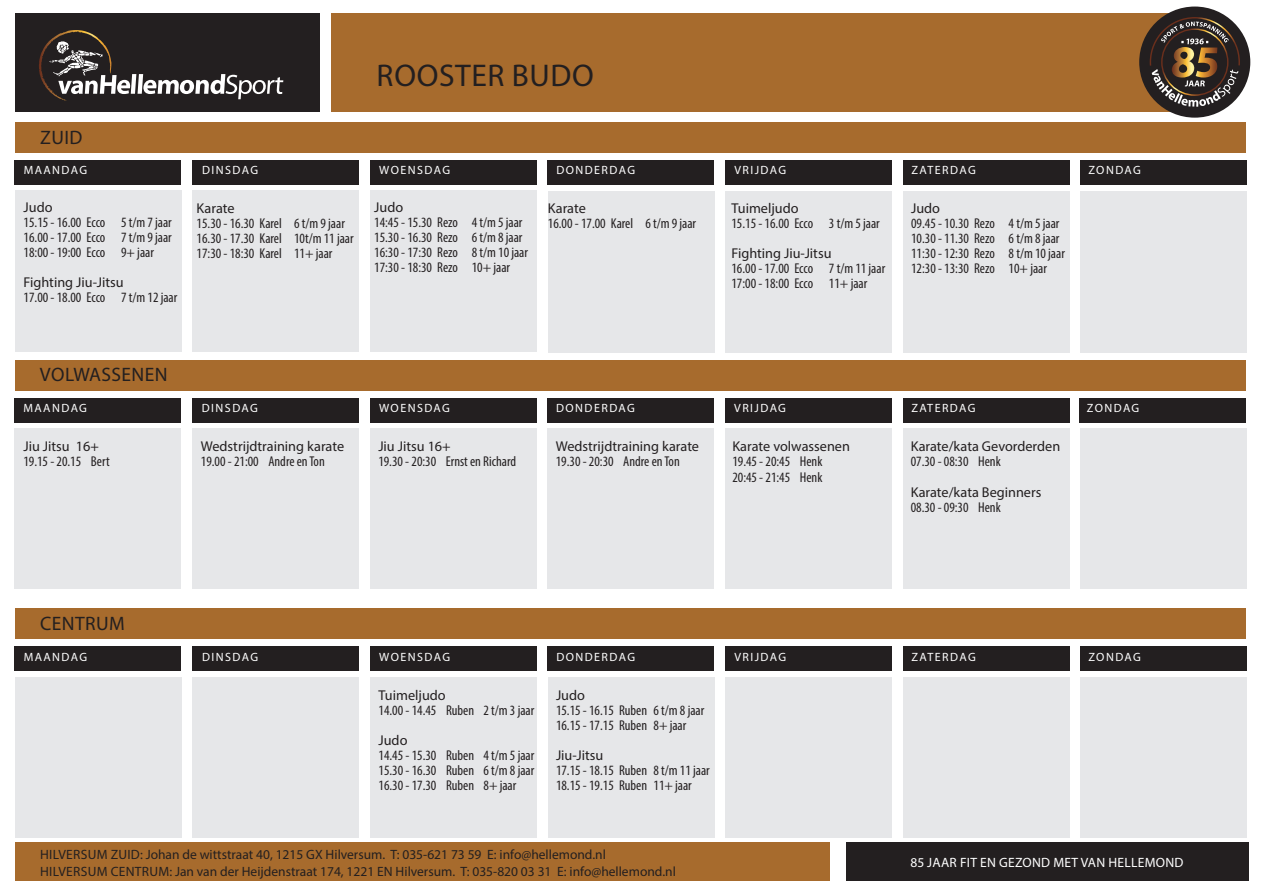
<style>
.page{position:relative;width:1263px;height:893px;background:#fff}
.page>*{position:absolute;margin:0;border:0;box-sizing:border-box;transform-origin:0 0}
.t1{font:31.5px "Myriad Pro";letter-spacing:.02em;color:#231f20}
.t2{font:19.5px "Myriad Pro";letter-spacing:.02em;color:#231f20}
.t3{font:condensed 14.25px/15px "Myriad Pro";color:#231f20}
.t4{font:14.25px "Myriad Pro";color:#231f20}
.t5{font:13.5px "Myriad Pro";color:#231f20}
.t6{font:13.5px "Myriad Pro";letter-spacing:.02em;color:#fff}
.t7{font:12px "Myriad Pro";letter-spacing:.12em;color:#fff}
.s1{font-stretch:normal}
</style>
<div class="page">
<div style="left:15px;top:160px;width:166px;height:25px;background:#231f20"></div>
<div style="left:15px;top:647px;width:166px;height:24px;background:#231f20"></div>
<div style="left:15px;top:191px;width:166px;height:161px;background:#e6e7e9"></div>
<div style="left:15px;top:677px;width:166px;height:160px;background:#e6e7e9"></div>
<div style="left:192px;top:160px;width:167px;height:25px;background:#231f20"></div>
<div style="left:192px;top:647px;width:167px;height:24px;background:#231f20"></div>
<div style="left:193px;top:191px;width:166px;height:161px;background:#e6e7e9"></div>
<div style="left:193px;top:677px;width:166px;height:160px;background:#e6e7e9"></div>
<div style="left:370px;top:160px;width:166px;height:25px;background:#231f20"></div>
<div style="left:370px;top:647px;width:166px;height:24px;background:#231f20"></div>
<div style="left:370px;top:191px;width:166px;height:161px;background:#e6e7e9"></div>
<div style="left:370px;top:677px;width:166px;height:161px;background:#e6e7e9"></div>
<div style="left:548px;top:160px;width:166px;height:25px;background:#231f20"></div>
<div style="left:548px;top:647px;width:166px;height:24px;background:#231f20"></div>
<div style="left:548px;top:191px;width:166px;height:161px;background:#e6e7e9"></div>
<div style="left:548px;top:677px;width:166px;height:161px;background:#e6e7e9"></div>
<div style="left:725px;top:160px;width:167px;height:25px;background:#231f20"></div>
<div style="left:725px;top:647px;width:167px;height:24px;background:#231f20"></div>
<div style="left:725px;top:191px;width:167px;height:161px;background:#e6e7e9"></div>
<div style="left:725px;top:677px;width:167px;height:161px;background:#e6e7e9"></div>
<div style="left:903px;top:160px;width:166px;height:25px;background:#231f20"></div>
<div style="left:903px;top:647px;width:166px;height:24px;background:#231f20"></div>
<div style="left:1080px;top:160px;width:166px;height:25px;background:#231f20"></div>
<div style="left:1080px;top:647px;width:166px;height:24px;background:#231f20"></div>
<div style="left:903px;top:191px;width:166px;height:161px;background:#e6e7e9"></div>
<div style="left:903px;top:677px;width:166px;height:161px;background:#e6e7e9"></div>
<div style="left:1080px;top:191px;width:166px;height:162px;background:#e6e7e9"></div>
<div style="left:1080px;top:677px;width:166px;height:161px;background:#e6e7e9"></div>
<div style="left:15px;top:13px;width:305px;height:98px;background:#231f20"></div>
<div style="left:846px;top:842px;width:402px;height:39px;background:#231f20"></div>
<div style="left:15px;top:842px;width:815px;height:38px;background:#a76b2d"></div>
<div style="left:15px;top:122px;width:1231px;height:31px;background:#a76b2d"></div>
<div style="left:15px;top:608px;width:1231px;height:31px;background:#a76b2d"></div>
<svg style="left:39px;top:31px;width:244px;height:68px"></svg>
<div style="left:332px;top:13px;width:868px;height:98px;background:#a76b2d"></div>
<div style="left:1139px;top:7px;width:111px;height:111px;background:#231f20;border-radius:50%"></div>
<svg style="left:1150px;top:17px;width:90px;height:90px"></svg>
<div style="left:15px;top:398px;width:166px;height:24px;background:#231f20"></div>
<div style="left:15px;top:429px;width:166px;height:160px;background:#e6e7e9"></div>
<div style="left:192px;top:398px;width:167px;height:24px;background:#231f20"></div>
<div style="left:192px;top:429px;width:167px;height:160px;background:#e6e7e9"></div>
<div style="left:370px;top:398px;width:166px;height:24px;background:#231f20"></div>
<div style="left:370px;top:429px;width:166px;height:160px;background:#e6e7e9"></div>
<div style="left:548px;top:398px;width:166px;height:24px;background:#231f20"></div>
<div style="left:548px;top:429px;width:166px;height:160px;background:#e6e7e9"></div>
<div style="left:725px;top:398px;width:166px;height:24px;background:#231f20"></div>
<div style="left:725px;top:429px;width:167px;height:160px;background:#e6e7e9"></div>
<div style="left:903px;top:398px;width:166px;height:24px;background:#231f20"></div>
<div style="left:1080px;top:398px;width:166px;height:24px;background:#231f20"></div>
<div style="left:903px;top:429px;width:166px;height:160px;background:#e6e7e9"></div>
<div style="left:1080px;top:429px;width:166px;height:160px;background:#e6e7e9"></div>
<div style="left:15px;top:360px;width:1231px;height:30px;background:#a76b2d"></div>
<p class="t2" style="left:40px;top:125px;width:44px">ZUID</p>
<p class="t7" style="left:24px;top:163px;width:65px">MAANDAG</p>
<p class="t4" style="left:24px;top:198px;width:30px">Judo</p>
<p class="t3" style="left:24px;top:215px;width:150px">15.15 - 16.00 Ecco 5 t/m 7 jaar</p>
<p class="t3" style="left:24px;top:230px;width:150px">16.00 - 17.00 Ecco 7 t/m 9 jaar<br>18:00 - 19:00 Ecco 9+ jaar</p>
<p class="t4" style="left:24px;top:273px;width:102px">Fighting Jiu-Jitsu</p>
<p class="t3" style="left:24px;top:290px;width:155px">17.00 - 18.00 Ecco 7 t/m 12 jaar</p>
<p class="t7" style="left:202px;top:163px;width:58px">DINSDAG</p>
<p class="t4" style="left:197px;top:199px;width:39px">Karate</p>
<p class="t3" style="left:197px;top:215px;width:150px">15.30 - 16.30 Karel 6 t/m 9 jaar</p>
<p class="t3" style="left:197px;top:230px;width:158px">16.30 - 17.30 Karel 10t/m 11 jaar<br>17:30 - 18:30 Karel 11+ jaar</p>
<p class="t1" style="left:377px;top:56px;width:219px">ROOSTER BUDO</p>
<p class="t7" style="left:379px;top:163px;width:72px">WOENSDAG</p>
<p class="t7" style="left:556px;top:163px;width:80px">DONDERDAG</p>
<p class="t7" style="left:734px;top:163px;width:53px">VRIJDAG</p>
<p class="t4" style="left:374px;top:198px;width:30px">Judo</p>
<p class="t3" style="left:374px;top:215px;width:150px">14:45 - 15.30 Rezo 4 t/m 5 jaar</p>
<p class="t3" style="left:374px;top:230px;width:155px">15.30 - 16.30 Rezo 6 t/m 8 jaar<br>16:30 - 17:30 Rezo 8 t/m 10 jaar<br>17:30 - 18:30 Rezo 10+ jaar</p>
<p class="t3" style="left:548px;top:200px;width:150px"><span class="s1">Karate<br></span>16.00 - 17.00 Karel 6 t/m 9 jaar</p>
<p class="t4" style="left:731px;top:199px;width:69px">Tuimeljudo</p>
<p class="t3" style="left:731px;top:215px;width:150px">15.15 - 16.00 Ecco 3 t/m 5 jaar</p>
<p class="t4" style="left:731px;top:244px;width:102px">Fighting Jiu-Jitsu</p>
<p class="t3" style="left:731px;top:260px;width:155px">16.00 - 17.00 Ecco 7 t/m 11 jaar<br>17:00 - 18:00 Ecco 11+ jaar</p>
<p class="t2" style="left:40px;top:363px;width:129px">VOLWASSENEN</p>
<p class="t7" style="left:911px;top:163px;width:66px">ZATERDAG</p>
<p class="t4" style="left:911px;top:199px;width:30px">Judo</p>
<p class="t3" style="left:911px;top:215px;width:150px">09.45 - 10.30 Rezo 4 t/m 5 jaar</p>
<p class="t3" style="left:911px;top:230px;width:155px">10.30 - 11.30 Rezo 6 t/m 8 jaar<br>11:30 - 12:30 Rezo 8 t/m 10 jaar</p>
<p class="t3" style="left:911px;top:260px;width:137px">12:30 - 13:30 Rezo 10+ jaar</p>
<p class="t7" style="left:1088px;top:163px;width:54px">ZONDAG</p>
<p class="t7" style="left:24px;top:401px;width:65px">MAANDAG</p>
<p class="t7" style="left:202px;top:401px;width:58px">DINSDAG</p>
<p class="t7" style="left:379px;top:401px;width:72px">WOENSDAG</p>
<p class="t7" style="left:556px;top:401px;width:80px">DONDERDAG</p>
<p class="t7" style="left:734px;top:401px;width:53px">VRIJDAG</p>
<p class="t7" style="left:911px;top:401px;width:66px">ZATERDAG</p>
<p class="t7" style="left:1087px;top:401px;width:54px">ZONDAG</p>
<p class="t4" style="left:23px;top:438px;width:77px">Jiu Jitsu 16+</p>
<p class="t3" style="left:23px;top:454px;width:88px">19.15 - 20.15 Bert</p>
<p class="t4" style="left:201px;top:438px;width:145px">Wedstrijdtraining karate</p>
<p class="t3" style="left:201px;top:454px;width:125px">19.00 - 21:00 Andre en Ton</p>
<p class="t4" style="left:378px;top:438px;width:74px">Jiu Jitsu 16+</p>
<p class="t3" style="left:378px;top:454px;width:139px">19.30 - 20:30 Ernst en Richard</p>
<p class="t4" style="left:556px;top:438px;width:145px">Wedstrijdtraining karate</p>
<p class="t3" style="left:556px;top:454px;width:125px">19.30 - 20:30 Andre en Ton</p>
<p class="t4" style="left:732px;top:438px;width:119px">Karate volwassenen</p>
<p class="t3" style="left:732px;top:454px;width:92px">19.45 - 20:45 Henk<br>20:45 - 21:45 Henk</p>
<p class="t2" style="left:40px;top:611px;width:86px">CENTRUM</p>
<p class="t7" style="left:24px;top:649px;width:65px">MAANDAG</p>
<p class="t7" style="left:202px;top:649px;width:58px">DINSDAG</p>
<p class="t7" style="left:379px;top:649px;width:72px">WOENSDAG</p>
<p class="t4" style="left:378px;top:686px;width:69px">Tuimeljudo</p>
<p class="t3" style="left:378px;top:703px;width:157px">14.00 - 14.45 Ruben 2 t/m 3 jaar</p>
<p class="t4" style="left:378px;top:731px;width:30px">Judo</p>
<p class="t3" style="left:378px;top:748px;width:157px">14.45 - 15.30 Ruben 4 t/m 5 jaar</p>
<p class="t3" style="left:378px;top:763px;width:157px">15.30 - 16.30 Ruben 6 t/m 8 jaar</p>
<p class="t3" style="left:378px;top:778px;width:139px">16.30 - 17.30 Ruben 8+ jaar</p>
<p class="t7" style="left:556px;top:649px;width:80px">DONDERDAG</p>
<p class="t4" style="left:556px;top:686px;width:30px">Judo</p>
<p class="t3" style="left:556px;top:703px;width:150px">15.15 - 16.15 Ruben 6 t/m 8 jaar</p>
<p class="t3" style="left:556px;top:718px;width:132px">16.15 - 17.15 Ruben 8+ jaar</p>
<p class="t4" style="left:556px;top:746px;width:49px">Jiu-Jitsu</p>
<p class="t3" style="left:556px;top:763px;width:155px">17.15 - 18.15 Ruben 8 t/m 11 jaar</p>
<p class="t3" style="left:556px;top:778px;width:137px">18.15 - 19.15 Ruben 11+ jaar</p>
<p class="t5" style="left:40px;top:846px;width:567px">HILVERSUM ZUID: Johan de wittstraat 40, 1215 GX Hilversum. T: 035-621 73 59 E: info@hellemond.nl</p>
<p class="t5" style="left:40px;top:863px;width:637px">HILVERSUM CENTRUM: Jan van der Heijdenstraat 174, 1221 EN Hilversum. T: 035-820 03 31 E: info@hellemond.nl</p>
<p class="t7" style="left:734px;top:649px;width:53px">VRIJDAG</p>
<p class="t4" style="left:911px;top:438px;width:151px">Karate/kata Gevorderden</p>
<p class="t3" style="left:911px;top:454px;width:92px">07.30 - 08:30 Henk</p>
<p class="t4" style="left:911px;top:483px;width:132px">Karate/kata Beginners</p>
<p class="t3" style="left:911px;top:499px;width:92px">08.30 - 09:30 Henk</p>
<p class="t7" style="left:911px;top:649px;width:66px">ZATERDAG</p>
<p class="t7" style="left:1088px;top:649px;width:54px">ZONDAG</p>
<p class="t6" style="left:910px;top:854px;width:275px">85 JAAR FIT EN GEZOND MET VAN HELLEMOND</p>
</div>
